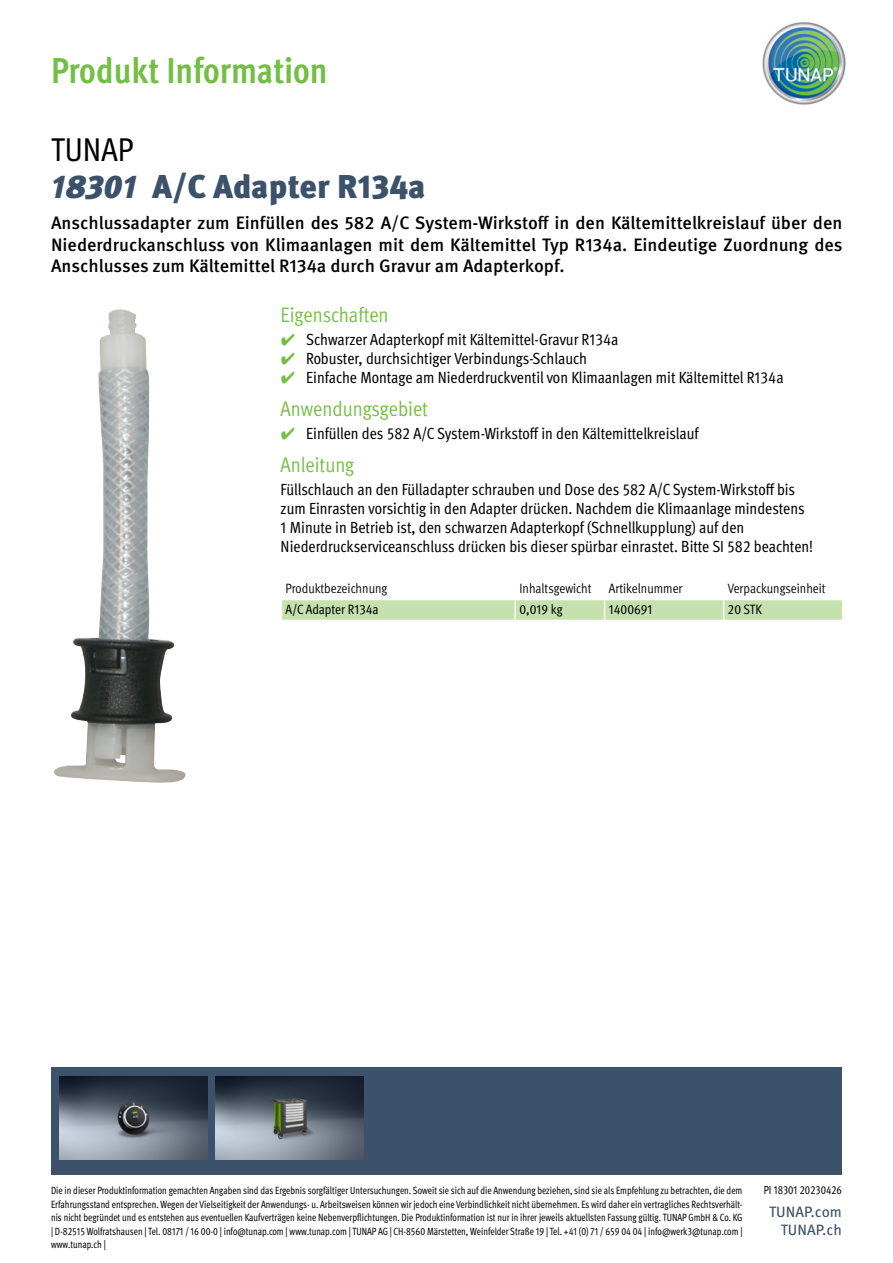
<style>
.page{position:relative;width:893px;height:1263px;background:#fff}
.page>*{position:absolute;margin:0;border:0;box-sizing:border-box;transform-origin:0 0}
.t1{font:700 condensed 36px "Meta Pro";color:#72bf44}
.t2{font:900 33px "Meta Pro";color:#3b526a}
.t3{font:condensed 33px "Meta Pro";color:#000}
.t4{font:condensed 21px "Meta Pro";color:#72bf44}
.t5{font:500 18px/21.6px "Meta Pro";color:#000;text-align:justify}
.t6{font:condensed 16.2px/19px "Meta Pro";color:#000}
.t7{font:15px/18px "Meta Pro";color:#3b526a;text-align:right}
.t8{font:condensed 13.5px "Meta Pro";color:#000}
.t9{font:condensed 13.5px "Meta Pro";color:#000}
.t10{font:condensed 11.7px "Meta Pro";color:#000;scale:.92 1}
.t11{font:condensed 10.5px/13.5px "Meta Pro";color:#000;text-align:justify;scale:.92 1}
.s1{font-style:italic}
.s2{font-family:"Wuerth Global";font-stretch:normal;color:#72bf44}
</style>
<div class="page">
<img style="left:762px;top:21px;width:84px;height:84px">
<div style="left:51px;top:1068px;width:790px;height:107px;background:#3b526a"></div>
<img style="left:59px;top:1076px;width:148px;height:83px">
<img style="left:216px;top:1076px;width:148px;height:83px">
<img style="left:54px;top:309px;width:132px;height:474px">
<svg style="left:281px;top:600px;width:562px;height:20px"></svg>
<h1 class="t1" style="left:51px;top:43px;width:278px">Produkt Information</h1>
<h2 class="t3" style="left:51px;top:125px;width:84px">TUNAP</h2>
<h2 class="t2" style="left:51px;top:161px;width:376px"><span class="s1">18301</span> A/C Adapter R134a</h2>
<p class="t5" style="left:51px;top:211px;width:793px">Anschlussadapter zum Einfüllen des 582 A/C System-Wirkstoff in den Kältemittelkreislauf über den Niederdruckanschluss von Klimaanlagen mit dem Kältemittel Typ R134a. Eindeutige Zuordnung des Anschlusses zum Kältemittel R134a durch Gravur am Adapterkopf.</p>
<h3 class="t4" style="left:281px;top:299px;width:109px">Eigenschaften</h3>
<h3 class="t6" style="left:281px;top:329px;width:339px"><span class="s2">✔</span> Schwarzer Adapterkopf mit Kältemittel-Gravur R134a</h3>
<h3 class="t6" style="left:281px;top:348px;width:308px"><span class="s2">✔</span> Robuster, durchsichtiger Verbindungs-Schlauch</h3>
<h3 class="t6" style="left:281px;top:367px;width:504px"><span class="s2">✔</span> Einfache Montage am Niederdruckventil von Klimaanlagen mit Kältemittel R134a</h3>
<h3 class="t4" style="left:281px;top:393px;width:149px">Anwendungsgebiet</h3>
<h3 class="t6" style="left:281px;top:423px;width:420px"><span class="s2">✔</span> Einfüllen des 582 A/C System-Wirkstoff in den Kältemittelkreislauf</h3>
<h3 class="t4" style="left:281px;top:449px;width:75px">Anleitung</h3>
<p class="t6" style="left:281px;top:478px;width:534px">Füllschlauch an den Fülladapter schrauben und Dose des 582 A/C System-Wirkstoff bis zum Einrasten vorsichtig in den Adapter drücken. Nachdem die Klimaanlage mindestens 1 Minute in Betrieb ist, den schwarzen Adapterkopf (Schnellkupplung) auf den Niederdruckserviceanschluss drücken bis dieser spürbar einrastet. Bitte SI 582 beachten!</p>
<p class="t8" style="left:286px;top:579px;width:103px">Produktbezeichnung</p>
<p class="t8" style="left:519px;top:579px;width:74px">Inhaltsgewicht</p>
<p class="t8" style="left:609px;top:579px;width:75px">Artikelnummer</p>
<p class="t8" style="left:728px;top:579px;width:99px">Verpackungseinheit</p>
<p class="t9" style="left:286px;top:599px;width:95px">A/C Adapter R134a</p>
<p class="t9" style="left:519px;top:599px;width:45px">0,019 kg</p>
<p class="t9" style="left:609px;top:599px;width:45px">1400691</p>
<p class="t9" style="left:728px;top:599px;width:36px">20 STK</p>
<p class="t11" style="left:51px;top:1183px;width:753px">Die in dieser Produktinformation gemachten Angaben sind das Ergebnis sorgfältiger Untersuchungen. Soweit sie sich auf die Anwendung beziehen, sind sie als Empfehlung zu betrachten, die dem Erfahrungsstand entsprechen. Wegen der Vielseitigkeit der Anwendungs- u. Arbeitsweisen können wir jedoch eine Verbindlichkeit nicht übernehmen. Es wird daher ein vertragliches Rechtsverhält&shy;nis nicht begründet und es entstehen aus eventuellen Kaufverträgen keine Nebenverpflichtungen. Die Produktinformation ist nur in ihrer jeweils aktuellsten Fassung gültig. TUNAP GmbH &amp; Co. KG | D-82515 Wolfratshausen | Tel. 08171 / 16 00-0 | info@tunap.com | www.tunap.com | TUNAP AG | CH-8560 Märstetten, Weinfelder Straße 19 | Tel. +41 (0) 71 / 659 04 04 | info@werk3@tunap.com | www.tunap.ch |</p>
<p class="t10" style="left:764px;top:1181px;width:86px">PI 18301 20230426</p>
<h3 class="t7" style="left:769px;top:1202px;width:74px">TUNAP.com<br>TUNAP.ch</h3>
</div>
